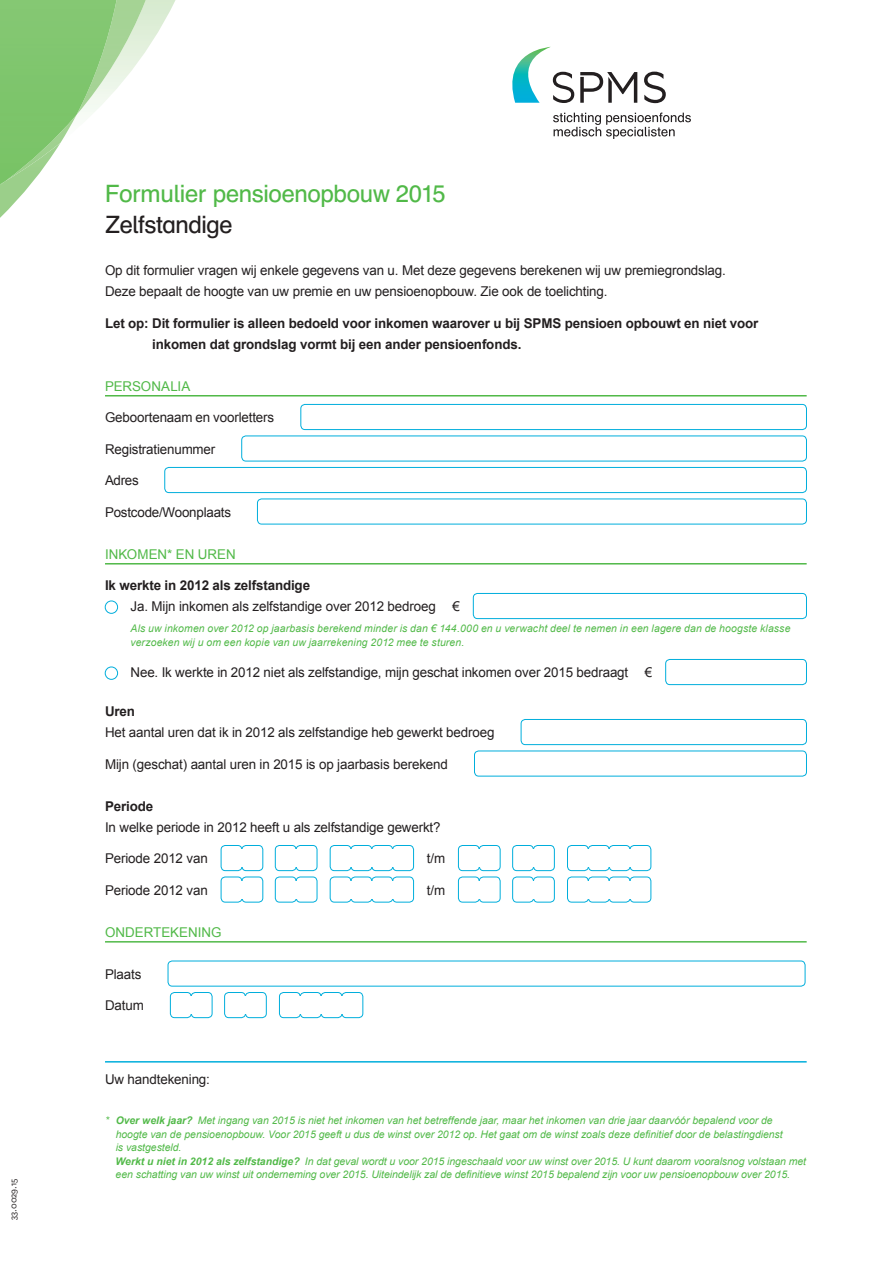
<style>
.page{position:relative;width:893px;height:1263px;background:#fff}
.page>*{position:absolute;margin:0;border:0;box-sizing:border-box;transform-origin:0 0}
.t1{font:24px "Schulbuch Nord OT";letter-spacing:-.015em;color:#51b948}
.t2{font:24px "Schulbuch Nord OT";letter-spacing:-.02em;color:#231f20}
.t3{font:13.5px/21px "Arial";letter-spacing:-.01em;color:#231f20}
.t4{font:700 13.5px/21px "Arial";letter-spacing:-.01em;color:#231f20}
.t5{font:13.5px "Arial";color:#51b948}
.t6{font:italic 10.5px/13.5px "Arial";color:#51b948}
.t7{font:9.75px "National";color:#231f20}
.s1{font-weight:700}
</style>
<div class="page">
<svg style="left:644px;top:72px;width:22px;height:31px"></svg>
<svg style="left:580px;top:72px;width:57px;height:31px"></svg>
<svg style="left:553px;top:113px;width:138px;height:26px"></svg>
<svg style="left:512px;top:47px;width:62px;height:56px"></svg>
<svg style="left:0;top:0;width:176px;height:218px"></svg>
<img style="left:117px;top:0;width:29px;height:115px">
<img style="left:0;top:0;width:117px;height:184px">
<hr style="left:105px;top:395px;width:702px;height:1px;background:#51b948">
<hr style="left:105px;top:563px;width:702px;height:1px;background:#51b948">
<hr style="left:105px;top:941px;width:702px;height:1px;background:#51b948">
<hr style="left:105px;top:1061px;width:702px;height:1px;background:#00aedc">
<div style="left:301px;top:404px;width:506px;height:26px;border:1px solid #00aedc;border-radius:4px"></div>
<div style="left:242px;top:436px;width:565px;height:25px;border:1px solid #00aedc;border-radius:4px"></div>
<div style="left:165px;top:467px;width:642px;height:26px;border:1px solid #00aedc;border-radius:4px"></div>
<div style="left:257px;top:499px;width:550px;height:25px;border:1px solid #00aedc;border-radius:4px"></div>
<div style="left:105px;top:601px;width:13px;height:12px;border:1px solid #00aedc;border-radius:50%"></div>
<div style="left:473px;top:593px;width:334px;height:26px;border:1px solid #00aedc;border-radius:4px"></div>
<div style="left:105px;top:667px;width:13px;height:12px;border:1px solid #00aedc;border-radius:50%"></div>
<div style="left:665px;top:659px;width:142px;height:26px;border:1px solid #00aedc;border-radius:4px"></div>
<div style="left:521px;top:719px;width:286px;height:26px;border:1px solid #00aedc;border-radius:4px"></div>
<div style="left:474px;top:751px;width:333px;height:25px;border:1px solid #00aedc;border-radius:4px"></div>
<div style="left:221px;top:845px;width:21px;height:26px;border:1px solid #00aedc;border-radius:4px"></div>
<div style="left:275px;top:845px;width:21px;height:26px;border:1px solid #00aedc;border-radius:4px"></div>
<div style="left:330px;top:845px;width:21px;height:26px;border:1px solid #00aedc;border-radius:4px"></div>
<div style="left:242px;top:845px;width:21px;height:26px;border:1px solid #00aedc;border-radius:4px"></div>
<div style="left:296px;top:845px;width:21px;height:26px;border:1px solid #00aedc;border-radius:4px"></div>
<div style="left:351px;top:845px;width:21px;height:26px;border:1px solid #00aedc;border-radius:4px"></div>
<div style="left:372px;top:845px;width:21px;height:26px;border:1px solid #00aedc;border-radius:4px"></div>
<div style="left:392px;top:845px;width:22px;height:26px;border:1px solid #00aedc;border-radius:4px"></div>
<div style="left:225px;top:849px;width:34px;height:17px;background:#fff"></div>
<div style="left:279px;top:849px;width:34px;height:17px;background:#fff"></div>
<div style="left:334px;top:849px;width:75px;height:17px;background:#fff"></div>
<div style="left:458px;top:845px;width:21px;height:26px;border:1px solid #00aedc;border-radius:4px"></div>
<div style="left:512px;top:845px;width:22px;height:26px;border:1px solid #00aedc;border-radius:4px"></div>
<div style="left:567px;top:845px;width:22px;height:26px;border:1px solid #00aedc;border-radius:4px"></div>
<div style="left:479px;top:845px;width:21px;height:26px;border:1px solid #00aedc;border-radius:4px"></div>
<div style="left:533px;top:845px;width:22px;height:26px;border:1px solid #00aedc;border-radius:4px"></div>
<div style="left:588px;top:845px;width:21px;height:26px;border:1px solid #00aedc;border-radius:4px"></div>
<div style="left:609px;top:845px;width:21px;height:26px;border:1px solid #00aedc;border-radius:4px"></div>
<div style="left:630px;top:845px;width:21px;height:26px;border:1px solid #00aedc;border-radius:4px"></div>
<div style="left:462px;top:849px;width:34px;height:17px;background:#fff"></div>
<div style="left:517px;top:849px;width:33px;height:17px;background:#fff"></div>
<div style="left:572px;top:849px;width:75px;height:17px;background:#fff"></div>
<div style="left:221px;top:877px;width:21px;height:25px;border:1px solid #00aedc;border-radius:4px"></div>
<div style="left:275px;top:877px;width:21px;height:25px;border:1px solid #00aedc;border-radius:4px"></div>
<div style="left:330px;top:877px;width:21px;height:25px;border:1px solid #00aedc;border-radius:4px"></div>
<div style="left:242px;top:877px;width:21px;height:25px;border:1px solid #00aedc;border-radius:4px"></div>
<div style="left:296px;top:877px;width:21px;height:25px;border:1px solid #00aedc;border-radius:4px"></div>
<div style="left:351px;top:877px;width:21px;height:25px;border:1px solid #00aedc;border-radius:4px"></div>
<div style="left:372px;top:877px;width:21px;height:25px;border:1px solid #00aedc;border-radius:4px"></div>
<div style="left:392px;top:877px;width:22px;height:25px;border:1px solid #00aedc;border-radius:4px"></div>
<div style="left:225px;top:881px;width:34px;height:17px;background:#fff"></div>
<div style="left:279px;top:881px;width:34px;height:17px;background:#fff"></div>
<div style="left:334px;top:881px;width:75px;height:17px;background:#fff"></div>
<div style="left:458px;top:877px;width:21px;height:25px;border:1px solid #00aedc;border-radius:4px"></div>
<div style="left:512px;top:877px;width:22px;height:25px;border:1px solid #00aedc;border-radius:4px"></div>
<div style="left:567px;top:877px;width:22px;height:25px;border:1px solid #00aedc;border-radius:4px"></div>
<div style="left:479px;top:877px;width:21px;height:25px;border:1px solid #00aedc;border-radius:4px"></div>
<div style="left:533px;top:877px;width:22px;height:25px;border:1px solid #00aedc;border-radius:4px"></div>
<div style="left:588px;top:877px;width:21px;height:25px;border:1px solid #00aedc;border-radius:4px"></div>
<div style="left:609px;top:877px;width:21px;height:25px;border:1px solid #00aedc;border-radius:4px"></div>
<div style="left:630px;top:877px;width:21px;height:25px;border:1px solid #00aedc;border-radius:4px"></div>
<div style="left:462px;top:881px;width:34px;height:17px;background:#fff"></div>
<div style="left:517px;top:881px;width:33px;height:17px;background:#fff"></div>
<div style="left:572px;top:881px;width:75px;height:17px;background:#fff"></div>
<div style="left:168px;top:961px;width:637px;height:25px;border:1px solid #00aedc;border-radius:4px"></div>
<div style="left:170px;top:992px;width:21px;height:26px;border:1px solid #00aedc;border-radius:4px"></div>
<div style="left:224px;top:992px;width:22px;height:26px;border:1px solid #00aedc;border-radius:4px"></div>
<div style="left:279px;top:992px;width:22px;height:26px;border:1px solid #00aedc;border-radius:4px"></div>
<div style="left:191px;top:992px;width:21px;height:26px;border:1px solid #00aedc;border-radius:4px"></div>
<div style="left:245px;top:992px;width:21px;height:26px;border:1px solid #00aedc;border-radius:4px"></div>
<div style="left:300px;top:992px;width:21px;height:26px;border:1px solid #00aedc;border-radius:4px"></div>
<div style="left:321px;top:992px;width:21px;height:26px;border:1px solid #00aedc;border-radius:4px"></div>
<div style="left:342px;top:992px;width:21px;height:26px;border:1px solid #00aedc;border-radius:4px"></div>
<div style="left:174px;top:996px;width:34px;height:17px;background:#fff"></div>
<div style="left:229px;top:996px;width:33px;height:17px;background:#fff"></div>
<div style="left:283px;top:996px;width:76px;height:17px;background:#fff"></div>
<p class="t7" style="left:7px;top:1220px;width:43px;rotate:-90deg">33.0029.15</p>
<h1 class="t1" style="left:105px;top:178px;width:342px">Formulier pensioenopbouw 2015</h1>
<h1 class="t2" style="left:105px;top:210px;width:129px">Zelfstandige</h1>
<p class="t3" style="left:105px;top:260px;width:622px">Op dit formulier vragen wij enkele gegevens van u. Met deze gegevens berekenen wij uw premiegrondslag.<br>Deze bepaalt de hoogte van uw premie en uw pensioenopbouw. Zie ook de toelichting.</p>
<p class="t4" style="left:152px;top:313px;width:608px;text-indent:-47px">Let op: Dit formulier is alleen bedoeld voor inkomen waarover u bij SPMS pensioen opbouwt en niet voor inkomen dat grondslag vormt bij een ander pensioenfonds.</p>
<p class="t5" style="left:105px;top:377px;width:87px">PERSONALIA</p>
<p class="t3" style="left:105px;top:407px;width:171px">Geboortenaam en voorletters</p>
<p class="t3" style="left:105px;top:439px;width:112px">Registratienummer</p>
<p class="t3" style="left:105px;top:470px;width:35px">Adres</p>
<p class="t3" style="left:105px;top:502px;width:128px">Postcode/Woonplaats</p>
<p class="t5" style="left:105px;top:545px;width:132px">INKOMEN* EN UREN</p>
<p class="t4" style="left:105px;top:575px;width:207px">Ik werkte in 2012 als zelfstandige</p>
<p class="t3" style="left:131px;top:596px;width:331px">Ja. Mijn inkomen als zelfstandige over 2012 bedroeg €</p>
<p class="t6" style="left:131px;top:622px;width:661px">Als uw inkomen over 2012 op jaarbasis berekend minder is dan € 144.000 en u verwacht deel te nemen in een lagere dan de hoogste klasse verzoeken wij u om een kopie van uw jaarrekening 2012 mee te sturen.</p>
<p class="t3" style="left:131px;top:662px;width:523px">Nee. Ik werkte in 2012 niet als zelfstandige, mijn geschat inkomen over 2015 bedraagt €</p>
<p class="t4" style="left:105px;top:701px;width:32px">Uren</p>
<p class="t3" style="left:105px;top:722px;width:391px">Het aantal uren dat ik in 2012 als zelfstandige heb gewerkt bedroeg</p>
<p class="t3" style="left:105px;top:754px;width:344px">Mijn (geschat) aantal uren in 2015 is op jaarbasis berekend</p>
<p class="t4" style="left:105px;top:796px;width:50px">Periode</p>
<p class="t3" style="left:105px;top:817px;width:337px">In welke periode in 2012 heeft u als zelfstandige gewerkt?</p>
<p class="t3" style="left:105px;top:848px;width:104px">Periode 2012 van</p>
<p class="t3" style="left:427px;top:848px;width:20px">t/m</p>
<p class="t3" style="left:105px;top:880px;width:104px">Periode 2012 van</p>
<p class="t3" style="left:427px;top:880px;width:20px">t/m</p>
<p class="t5" style="left:105px;top:923px;width:118px">ONDERTEKENING</p>
<p class="t3" style="left:105px;top:964px;width:38px">Plaats</p>
<p class="t3" style="left:105px;top:995px;width:40px">Datum</p>
<p class="t3" style="left:105px;top:1069px;width:106px">Uw handtekening:</p>
<p class="t6" style="left:116px;top:1114px;width:692px;text-indent:-11px">* <span class="s1">Over welk jaar?</span> Met ingang van 2015 is niet het inkomen van het betreffende jaar, maar het inkomen van drie jaar daarvóór bepalend voor de hoogte van de pensioenopbouw. Voor 2015 geeft u dus de winst over 2012 op. Het gaat om de winst zoals deze definitief door de belastingdienst<br>is vastgesteld.<br><span class="s1">Werkt u niet in 2012 als zelfstandige?</span> In dat geval wordt u voor 2015 ingeschaald voor uw winst over 2015. U kunt daarom vooralsnog volstaan met een schatting van uw winst uit onderneming over 2015. Uiteindelijk zal de definitieve winst 2015 bepalend zijn voor uw pensioenopbouw over 2015.</p>
</div>
